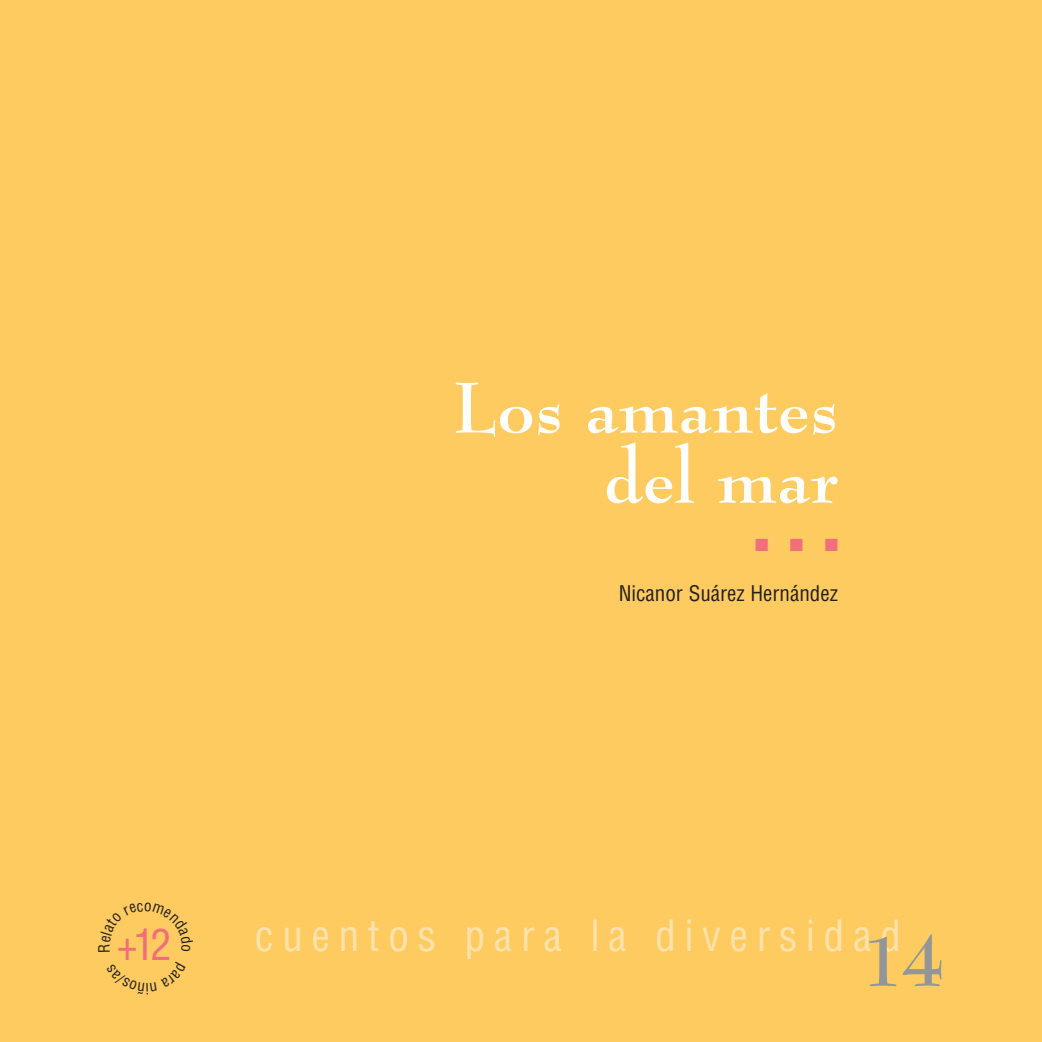
<style>
.page{position:relative;width:1042px;height:1042px;background:#fff}
.page>*{position:absolute;margin:0;border:0;box-sizing:border-box;transform-origin:0 0}
.t1{font:700 70px/70px "Bernhard Modern BT";color:#fff;text-align:right}
.t2{font:700 70px "Bernhard Modern BT";color:#939598}
.t3{font:condensed 42px "Helvetica";letter-spacing:.2em;color:#fee2ac}
.t4{font:condensed 42px "Helvetica";color:#f16f7a}
.t5{font:condensed 21px "Helvetica";color:#231f20}
.t6{font:17.5px "Zapf Dingbats";color:#f16f7a}
</style>
<div class="page">
<div style="left:0;top:0;width:1041px;height:1041px;background:#fecb61"></div>
<h1 class="t1" style="left:453px;top:376px;width:386px">Los amantes del mar</h1>
<p class="t6" style="left:755px;top:537px;width:84px">■ ■ ■</p>
<p class="t5" style="left:618px;top:584px;width:221px">Nicanor Suárez Hernández</p>
<p class="t4" style="left:117px;top:927px;width:56px">+12</p>
<p class="t3" style="left:255px;top:919px;width:647px">cuentos para la diversidad</p>
<h1 class="t2" style="left:861px;top:927px;width:83px">14</h1>
</div>
